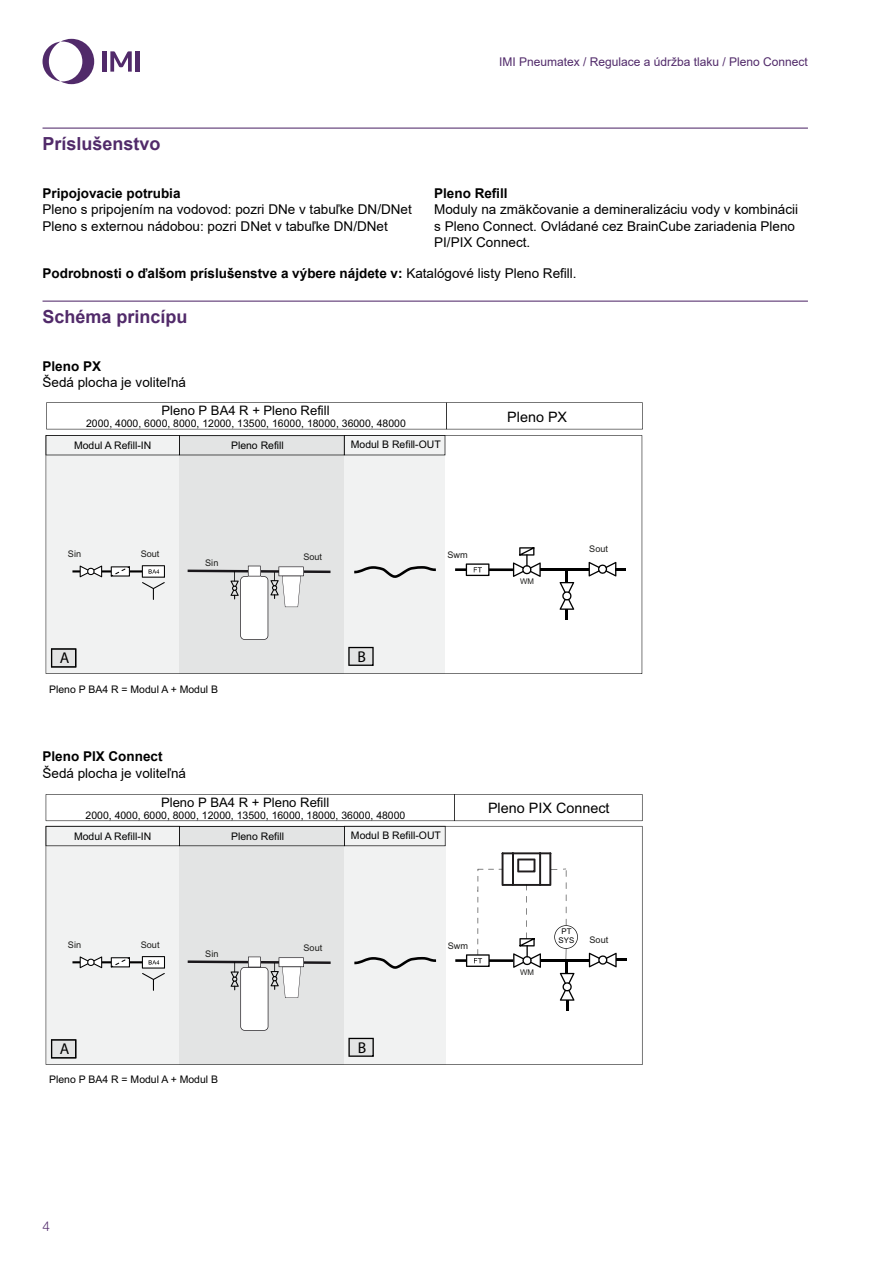
<style>
.page{position:relative;width:893px;height:1263px;background:#fff}
.page>*{position:absolute;margin:0;border:0;box-sizing:border-box;transform-origin:0 0}
.t1{font:700 18px "Arial";color:#512a6a}
.t2{font:15.75px "Myriad Pro";color:#000}
.t3{font:14.4px "Arial";color:#000}
.t4{font:13.5px/16.5px "Arial";color:#000}
.t5{font:700 13.5px "Arial";color:#000}
.t6{font:300 13.5px "Helvetica Neue LTW1 G";color:#512a6a}
.t7{font:13.05px "Arial";color:#000}
.t8{font:12px "Arial";color:#512a6a}
.t9{font:10.5px/21.1px "Arial";color:#000}
.t10{font:9.15px "Arial";color:#1d1d1b}
.t11{font:7.8px/9.4px "Arial";color:#000;text-align:center}
.t12{font:7.8px "Arial";color:#1d1d1b}
.s1{font-weight:400}
</style>
<div class="page">
<svg style="left:43px;top:39px;width:51px;height:45px"></svg>
<hr style="left:102px;top:51px;width:4px;height:21px;background:#512a6a">
<hr style="left:136px;top:51px;width:4px;height:21px;background:#512a6a">
<svg style="left:110px;top:51px;width:22px;height:21px"></svg>
<hr style="left:43px;top:128px;width:765px;height:1px;background:#512a6a">
<hr style="left:43px;top:301px;width:765px;height:1px;background:#512a6a">
<svg style="left:46px;top:435px;width:596px;height:239px"></svg>
<svg style="left:188px;top:566px;width:142px;height:74px"></svg>
<svg style="left:51px;top:648px;width:25px;height:19px"></svg>
<svg style="left:348px;top:647px;width:26px;height:19px"></svg>
<svg style="left:589px;top:562px;width:37px;height:14px"></svg>
<hr style="left:455px;top:568px;width:58px;height:3px;background:#000">
<svg style="left:466px;top:563px;width:23px;height:13px"></svg>
<hr style="left:540px;top:569px;width:49px;height:2px;background:#000">
<svg style="left:513px;top:547px;width:28px;height:30px"></svg>
<svg style="left:560px;top:571px;width:14px;height:48px"></svg>
<svg style="left:354px;top:566px;width:82px;height:12px"></svg>
<svg style="left:72px;top:565px;width:93px;height:35px"></svg>
<svg style="left:46px;top:435px;width:399px;height:20px"></svg>
<svg style="left:46px;top:402px;width:597px;height:27px"></svg>
<svg style="left:46px;top:846px;width:596px;height:219px;fill:#f1f2f2"></svg>
<svg style="left:188px;top:956px;width:143px;height:75px"></svg>
<svg style="left:51px;top:1039px;width:25px;height:19px"></svg>
<svg style="left:348px;top:1038px;width:26px;height:19px"></svg>
<svg style="left:589px;top:953px;width:37px;height:14px"></svg>
<hr style="left:455px;top:959px;width:58px;height:3px;background:#000">
<hr style="left:540px;top:959px;width:49px;height:3px;background:#000">
<svg style="left:466px;top:852px;width:112px;height:158px"></svg>
<svg style="left:354px;top:957px;width:82px;height:12px"></svg>
<svg style="left:72px;top:956px;width:93px;height:35px"></svg>
<svg style="left:46px;top:794px;width:596px;height:52px"></svg>
<p class="t8" style="left:499px;top:54px;width:310px">IMI Pneumatex / Regulace a údržba tlaku / Pleno Connect</p>
<h1 class="t1" style="left:43px;top:131px;width:120px">Príslušenstvo</h1>
<p class="t5" style="left:43px;top:183px;width:140px">Pripojovacie potrubia</p>
<p class="t4" style="left:43px;top:201px;width:371px">Pleno s pripojením na vodovod: pozri DNe v tabuľke DN/DNet<br>Pleno s externou nádobou: pozri DNet v tabuľke DN/DNet</p>
<p class="t5" style="left:434px;top:183px;width:75px">Pleno Refill</p>
<p class="t4" style="left:434px;top:201px;width:365px">Moduly na zmäkčovanie a demineralizáciu vody v kombinácii s Pleno Connect. Ovládané cez BrainCube zariadenia Pleno<br>PI/PIX Connect.</p>
<p class="t5" style="left:43px;top:264px;width:536px">Podrobnosti o ďalšom príslušenstve a výbere nájdete v: <span class="s1">Katalógové listy Pleno Refill.</span></p>
<h1 class="t1" style="left:43px;top:304px;width:147px">Schéma princípu</h1>
<p class="t5" style="left:43px;top:356px;width:60px">Pleno PX</p>
<p class="t4" style="left:43px;top:374px;width:145px">Šedá plocha je voliteľná</p>
<p class="t7" style="left:162px;top:401px;width:170px">Pleno P BA4 R + Pleno Refill</p>
<p class="t9" style="left:86px;top:413px;width:321px">2000, 4000, 6000, 8000, 12000, 13500, 16000, 18000, 36000, 48000</p>
<p class="t9" style="left:74px;top:435px;width:79px">Modul A Refill-IN</p>
<p class="t9" style="left:231px;top:434px;width:54px">Pleno Refill</p>
<p class="t9" style="left:351px;top:434px;width:92px">Modul B Refill-OUT</p>
<p class="t3" style="left:507px;top:406px;width:61px">Pleno PX</p>
<p class="t10" style="left:68px;top:548px;width:15px">Sin</p>
<p class="t10" style="left:141px;top:547px;width:20px">Sout</p>
<p class="t10" style="left:205px;top:556px;width:15px">Sin</p>
<p class="t10" style="left:303px;top:550px;width:20px">Sout</p>
<p class="t10" style="left:447px;top:548px;width:22px">Swm</p>
<p class="t12" style="left:520px;top:576px;width:15px">WM</p>
<p class="t10" style="left:589px;top:542px;width:20px">Sout</p>
<p class="t2" style="left:60px;top:648px;width:11px">A</p>
<p class="t2" style="left:358px;top:647px;width:10px">B</p>
<p class="t9" style="left:49px;top:678px;width:170px">Pleno P BA4 R = Modul A + Modul B</p>
<p class="t5" style="left:43px;top:747px;width:122px">Pleno PIX Connect</p>
<p class="t4" style="left:43px;top:765px;width:145px">Šedá plocha je voliteľná</p>
<p class="t7" style="left:161px;top:793px;width:170px">Pleno P BA4 R + Pleno Refill</p>
<p class="t9" style="left:74px;top:805px;width:333px;text-indent:11px">2000, 4000, 6000, 8000, 12000, 13500, 16000, 18000, 36000, 48000<br>Modul A Refill-IN</p>
<p class="t9" style="left:351px;top:825px;width:92px">Modul B Refill-OUT</p>
<p class="t9" style="left:231px;top:825px;width:54px">Pleno Refill</p>
<p class="t3" style="left:488px;top:798px;width:123px">Pleno PIX Connect</p>
<p class="t10" style="left:68px;top:939px;width:15px">Sin</p>
<p class="t10" style="left:141px;top:938px;width:20px">Sout</p>
<p class="t10" style="left:205px;top:947px;width:15px">Sin</p>
<p class="t10" style="left:303px;top:941px;width:20px">Sout</p>
<p class="t2" style="left:60px;top:1039px;width:11px">A</p>
<p class="t2" style="left:358px;top:1038px;width:10px">B</p>
<p class="t9" style="left:49px;top:1069px;width:170px">Pleno P BA4 R = Modul A + Modul B</p>
<p class="t10" style="left:448px;top:939px;width:22px">Swm</p>
<p class="t12" style="left:520px;top:967px;width:15px">WM</p>
<p class="t11" style="left:559px;top:926px;width:17px">PT<br>SYS</p>
<p class="t10" style="left:589px;top:933px;width:20px">Sout</p>
<p class="t6" style="left:43px;top:1218px;width:9px">4</p>
</div>
